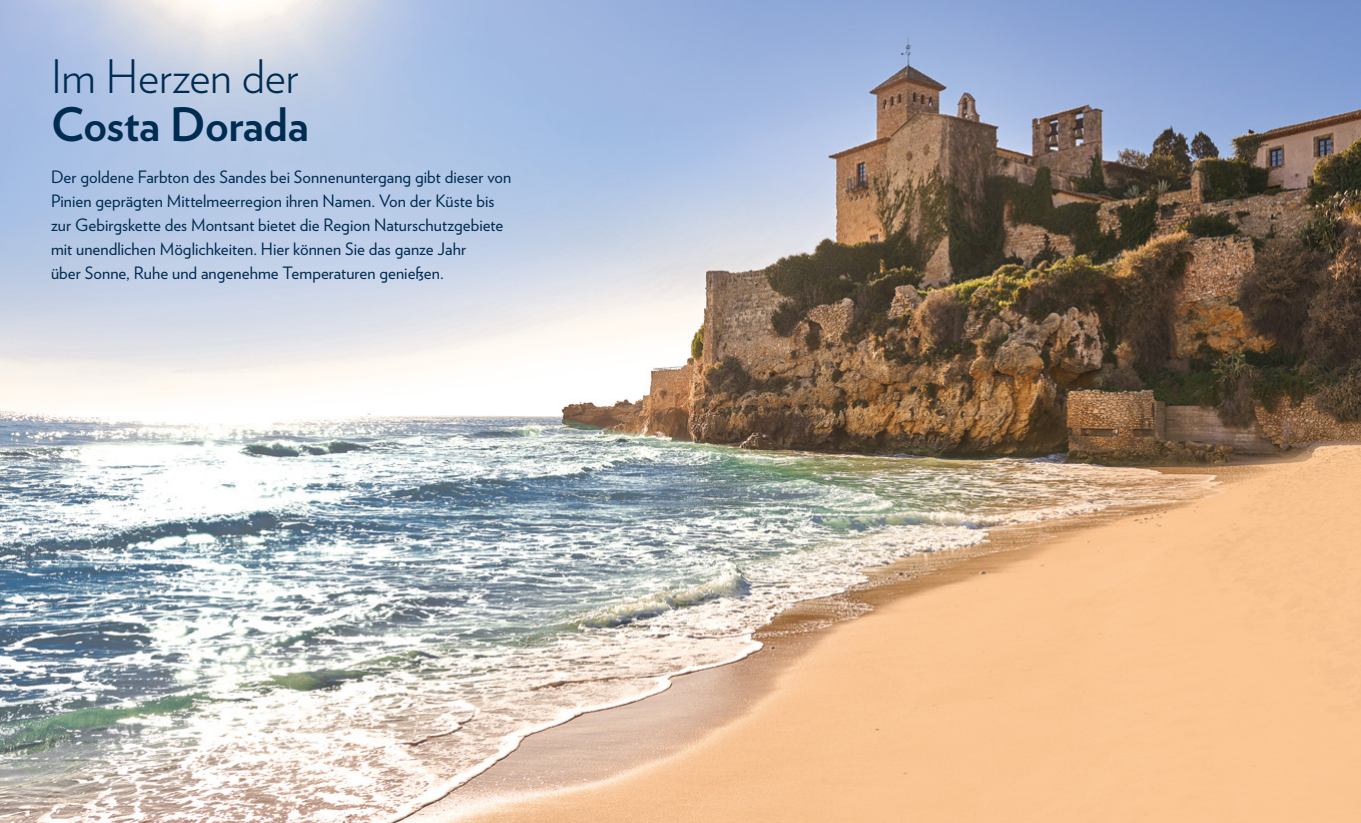
<style>
.page{position:relative;width:1361px;height:823px;background:#fff}
.page>*{position:absolute;margin:0;border:0;box-sizing:border-box;transform-origin:0 0}
.t1{font:300 46px "Verlag";letter-spacing:-.005em;color:#002c52}
.t2{font:700 46px "Verlag";letter-spacing:-.015em;color:#002c52}
.t3{font:17px/24px "Verlag";letter-spacing:.005em;color:#002c52}
</style>
<div class="page">
<img style="left:0;top:0;width:1361px;height:822px">
<h1 class="t1" style="left:51px;top:43px;width:249px">Im Herzen der</h1>
<h1 class="t2" style="left:51px;top:88px;width:259px">Costa Dorada</h1>
<p class="t3" style="left:51px;top:164px;width:462px">Der goldene Farbton des Sandes bei Sonnenuntergang gibt dieser von Pinien geprägten Mittelmeerregion ihren Namen. Von der Küste bis zur Gebirgskette des Montsant bietet die Region Naturschutzgebiete mit unendlichen Möglichkeiten. Hier können Sie das ganze Jahr<br>über Sonne, Ruhe und angenehme Temperaturen genießen.</p>
</div>
